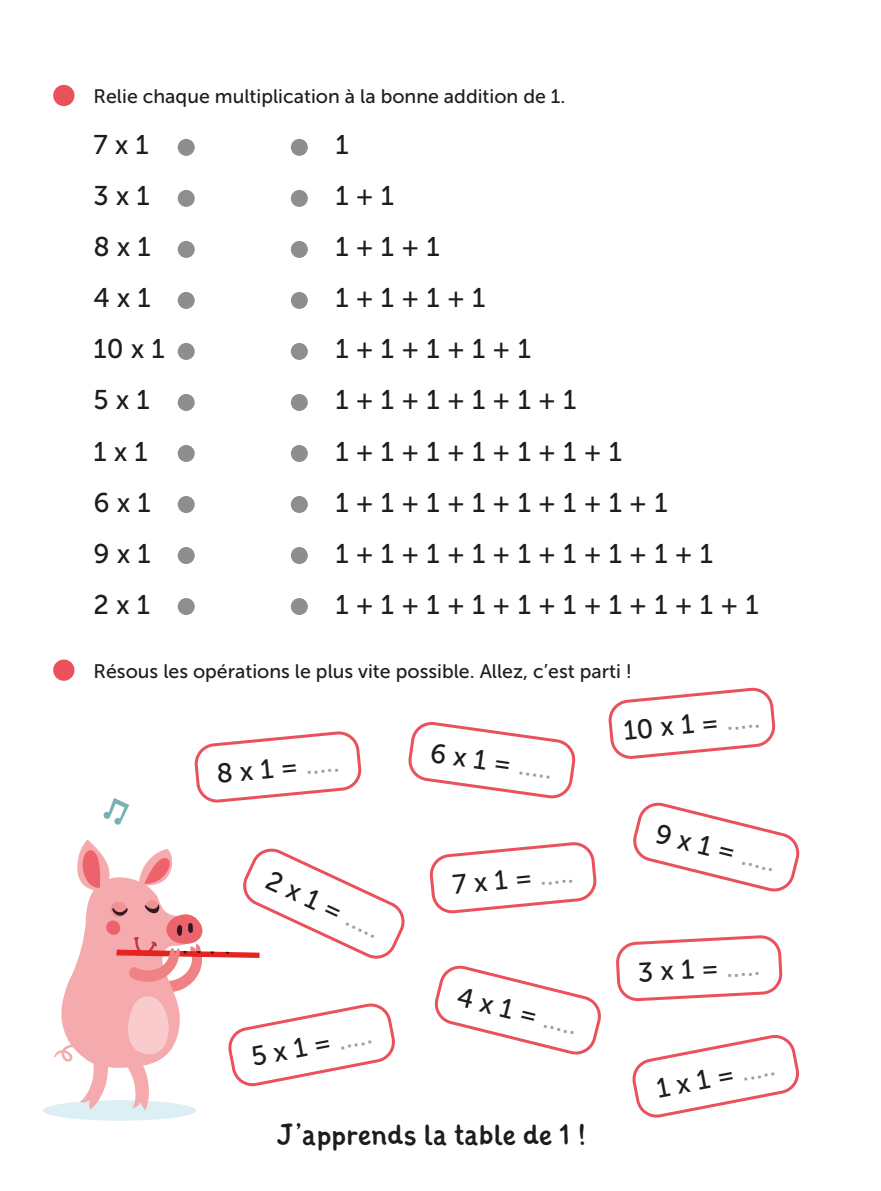
<style>
.page{position:relative;width:881px;height:1191px;background:#fff}
.page>*{position:absolute;margin:0;border:0;box-sizing:border-box;transform-origin:0 0}
.t1{font:28.5px "Charlie Free";letter-spacing:.02em;color:#1d1d1b}
.t2{font:27px/51px "Museo Sans 500";color:#1d1d1b}
.t3{font:27px "Museo Sans 500";color:#9d9d9c}
.t4{font:19.5px "Museo Sans 500";color:#1d1d1b}
.s1{color:#1d1d1b}
.s2{color:#9d9d9c}
</style>
<div class="page">
<div style="left:43px;top:1100px;width:153px;height:20px;background:#dceff4;border-radius:50%"></div>
<div style="left:53px;top:659px;width:21px;height:22px;background:#ea515a;border-radius:50%"></div>
<div style="left:53px;top:85px;width:21px;height:21px;background:#ea515a;border-radius:50%"></div>
<div style="left:178px;top:139px;width:17px;height:17px;background:#8e8e8d;border-radius:50%"></div>
<div style="left:178px;top:190px;width:17px;height:17px;background:#8e8e8d;border-radius:50%"></div>
<div style="left:178px;top:241px;width:17px;height:17px;background:#8e8e8d;border-radius:50%"></div>
<div style="left:178px;top:292px;width:17px;height:17px;background:#8e8e8d;border-radius:50%"></div>
<div style="left:178px;top:343px;width:17px;height:17px;background:#8e8e8d;border-radius:50%"></div>
<div style="left:178px;top:394px;width:17px;height:17px;background:#8e8e8d;border-radius:50%"></div>
<div style="left:178px;top:445px;width:17px;height:17px;background:#8e8e8d;border-radius:50%"></div>
<div style="left:178px;top:496px;width:17px;height:17px;background:#8e8e8d;border-radius:50%"></div>
<div style="left:178px;top:547px;width:17px;height:17px;background:#8e8e8d;border-radius:50%"></div>
<div style="left:178px;top:598px;width:17px;height:17px;background:#8e8e8d;border-radius:50%"></div>
<div style="left:291px;top:139px;width:17px;height:17px;background:#8e8e8d;border-radius:50%"></div>
<div style="left:291px;top:190px;width:17px;height:17px;background:#8e8e8d;border-radius:50%"></div>
<div style="left:291px;top:241px;width:17px;height:17px;background:#8e8e8d;border-radius:50%"></div>
<div style="left:291px;top:292px;width:17px;height:17px;background:#8e8e8d;border-radius:50%"></div>
<div style="left:291px;top:343px;width:17px;height:17px;background:#8e8e8d;border-radius:50%"></div>
<div style="left:291px;top:394px;width:17px;height:17px;background:#8e8e8d;border-radius:50%"></div>
<div style="left:291px;top:445px;width:17px;height:17px;background:#8e8e8d;border-radius:50%"></div>
<div style="left:291px;top:496px;width:17px;height:17px;background:#8e8e8d;border-radius:50%"></div>
<div style="left:291px;top:547px;width:17px;height:17px;background:#8e8e8d;border-radius:50%"></div>
<div style="left:291px;top:598px;width:17px;height:17px;background:#8e8e8d;border-radius:50%"></div>
<svg style="left:195px;top:732px;width:165px;height:70px"></svg>
<svg style="left:434px;top:965px;width:167px;height:90px"></svg>
<svg style="left:408px;top:722px;width:168px;height:77px"></svg>
<svg style="left:430px;top:842px;width:165px;height:70px"></svg>
<svg style="left:632px;top:1035px;width:166px;height:82px"></svg>
<svg style="left:609px;top:688px;width:165px;height:70px"></svg>
<svg style="left:633px;top:802px;width:167px;height:90px"></svg>
<svg style="left:616px;top:936px;width:166px;height:64px"></svg>
<svg style="left:54px;top:839px;width:351px;height:271px"></svg>
<svg style="left:103px;top:798px;width:26px;height:27px"></svg>
<p class="t4" style="left:94px;top:86px;width:473px">Relie chaque multiplication à la bonne addition de 1.</p>
<p class="t2" style="left:94px;top:120px;width:72px">7 x 1<br>3 x 1<br>8 x 1<br>4 x 1<br>10 x 1<br>5 x 1<br>1 x 1<br>6 x 1<br>9 x 1<br>2 x 1</p>
<p class="t2" style="left:335px;top:120px;width:424px">1<br>1 + 1<br>1 + 1 + 1<br>1 + 1 + 1 + 1<br>1 + 1 + 1 + 1 + 1<br>1 + 1 + 1 + 1 + 1 + 1<br>1 + 1 + 1 + 1 + 1 + 1 + 1<br>1 + 1 + 1 + 1 + 1 + 1 + 1 + 1<br>1 + 1 + 1 + 1 + 1 + 1 + 1 + 1 + 1<br>1 + 1 + 1 + 1 + 1 + 1 + 1 + 1 + 1 + 1</p>
<p class="t4" style="left:94px;top:660px;width:540px">Résous les opérations le plus vite possible. Allez, c’est parti !</p>
<p class="t3" style="left:215px;top:758px;width:125px;rotate:-5deg"><span class="s1">8 x 1 =</span> .....</p>
<p class="t3" style="left:274px;top:865px;width:124px;rotate:25deg"><span class="s1">2 x 1 =</span> .....</p>
<p class="t3" style="left:249px;top:1042px;width:124px;rotate:-11deg"><span class="s1">5 x 1 =</span> .....</p>
<p class="t3" style="left:432px;top:737px;width:125px;rotate:8deg"><span class="s1">6 x 1 =</span> .....</p>
<p class="t3" style="left:451px;top:868px;width:123px;rotate:-5deg"><span class="s1">7 x 1 =</span> .....</p>
<p class="t3" style="left:461px;top:981px;width:125px;rotate:14deg"><span class="s1">4 x 1 =</span> .....</p>
<p class="t1" style="left:277px;top:1116px;width:311px">J’apprends la table de 1 !</p>
<p class="t2" style="left:621px;top:705px;width:139px;rotate:-5deg">10 x 1 = <span class="s2">.....</span></p>
<p class="t3" style="left:659px;top:818px;width:125px;rotate:14deg"><span class="s1">9 x 1 =</span> .....</p>
<p class="t3" style="left:637px;top:957px;width:124px;rotate:-3deg"><span class="s1">3 x 1 =</span> .....</p>
<p class="t3" style="left:653px;top:1074px;width:122px;rotate:-11deg"><span class="s1">1 x 1 =</span> .....</p>
</div>
